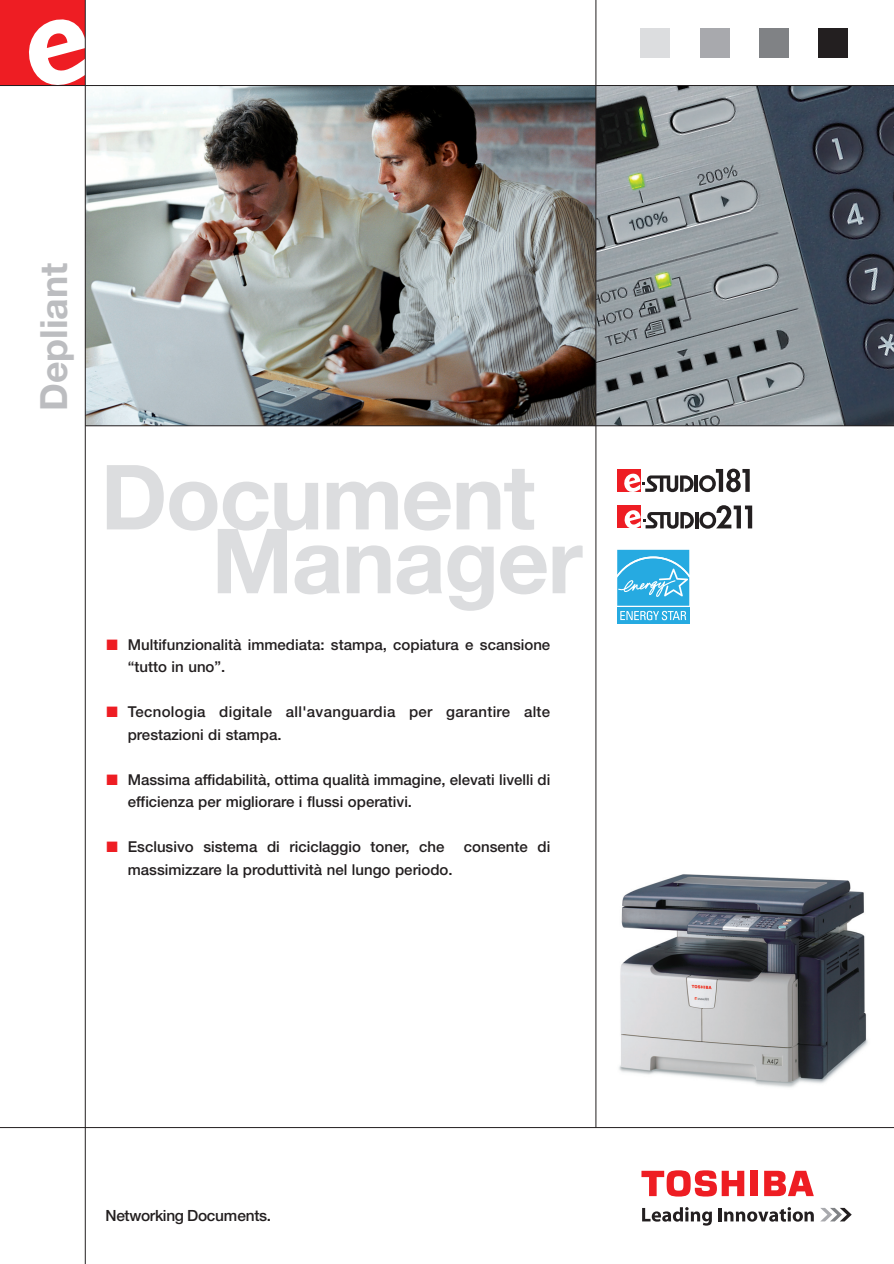
<style>
.page{position:relative;width:894px;height:1264px;background:#fff}
.page>*{position:absolute;margin:0;border:0;box-sizing:border-box;transform-origin:0 0}
.t1{font:700 90px/63.8px "Helvetica Neue";letter-spacing:-.015em;color:#dcdddf}
.t2{font:700 37.5px "Helvetica Neue";color:#bcbdc0}
.t3{font:500 15.45px "Helvetica Neue";letter-spacing:-.02em;color:#231f20}
.t4{font:500 15px/22.5px "Helvetica Neue";color:#231f20}
.t5{font:500 15px/22.5px "Helvetica Neue";letter-spacing:.02em;color:#231f20}
.s1{color:#ee1d23}
</style>
<div class="page">
<img style="left:596px;top:86px;width:297px;height:339px">
<img style="left:86px;top:86px;width:509px;height:339px">
<svg style="left:820px;top:1208px;width:31px;height:13px"></svg>
<svg style="left:642px;top:1207px;width:69px;height:18px"></svg>
<svg style="left:718px;top:1207px;width:95px;height:14px"></svg>
<div style="left:750px;top:1170px;width:7px;height:26px;background:#ee1d23"></div>
<svg style="left:764px;top:1170px;width:49px;height:26px"></svg>
<svg style="left:641px;top:1170px;width:103px;height:27px"></svg>
<hr style="left:0;top:1127px;width:893px;height:1px;background:#231f20">
<div style="left:0;top:0;width:85px;height:86px;background:#ee1d23"></div>
<img style="left:619px;top:874px;width:249px;height:214px">
<hr style="left:85px;top:425px;width:808px;height:1px;background:#231f20">
<svg style="left:29px;top:16px;width:56px;height:69px"></svg>
<hr style="left:0;top:85px;width:893px;height:1px;background:#231f20">
<div style="left:640px;top:28px;width:30px;height:30px;background:#dcdddf"></div>
<div style="left:699px;top:28px;width:30px;height:30px;background:#a8a9ad"></div>
<div style="left:759px;top:28px;width:29px;height:30px;background:#808285"></div>
<div style="left:818px;top:28px;width:30px;height:30px;background:#231f20"></div>
<hr style="left:85px;top:0;width:1px;height:1264px;background:#231f20">
<hr style="left:595px;top:0;width:1px;height:1127px;background:#231f20">
<div style="left:617px;top:469px;width:23px;height:23px;background:#ee1d23"></div>
<hr style="left:694px;top:475px;width:4px;height:17px;background:#231f20">
<svg style="left:624px;top:472px;width:69px;height:20px"></svg>
<svg style="left:699px;top:468px;width:50px;height:24px"></svg>
<div style="left:617px;top:505px;width:23px;height:23px;background:#ee1d23"></div>
<svg style="left:695px;top:512px;width:3px;height:16px"></svg>
<svg style="left:624px;top:509px;width:69px;height:20px"></svg>
<svg style="left:699px;top:505px;width:53px;height:24px"></svg>
<svg style="left:617px;top:549px;width:73px;height:75px"></svg>
<div style="left:617px;top:607px;width:72px;height:16px;background:#26aae1"></div>
<svg style="left:617px;top:550px;width:72px;height:70px"></svg>
<h2 class="t2" style="left:40px;top:411px;width:150px;rotate:-90deg">Depliant</h2>
<h1 class="t1" style="left:211px;top:473px;width:372px;text-indent:-111px">Document<br>Manager</h1>
<p class="t4" style="left:128px;top:635px;width:424px;text-indent:-21px"><span class="s1">■</span> Multifunzionalità immediata: stampa, copiatura e scansione “tutto in uno”.</p>
<p class="t5" style="left:128px;top:702px;width:424px;text-indent:-21px"><span class="s1">■</span> Tecnologia digitale all'avanguardia per garantire alte prestazioni di stampa.</p>
<p class="t4" style="left:128px;top:770px;width:424px;text-indent:-21px"><span class="s1">■</span> Massima affidabilità, ottima qualità immagine, elevati livelli di efficienza per migliorare i flussi operativi.</p>
<p class="t4" style="left:106px;top:837px;width:339px"><span class="s1">■</span> Esclusivo sistema di riciclaggio toner, che</p>
<p class="t4" style="left:464px;top:837px;width:88px">consente di</p>
<p class="t4" style="left:128px;top:860px;width:326px">massimizzare la produttività nel lungo periodo.</p>
<p class="t3" style="left:105px;top:1210px;width:167px">Networking Documents.</p>
</div>
